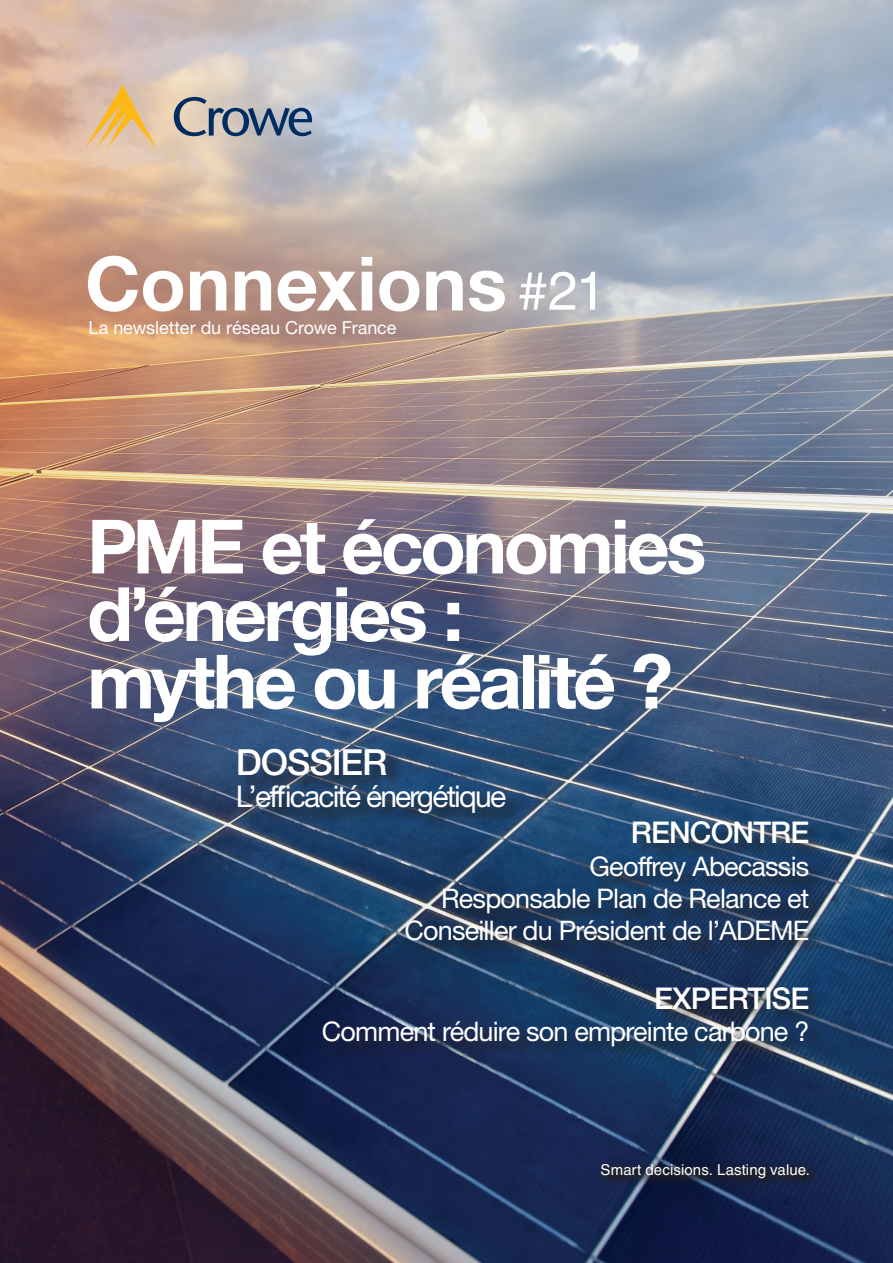
<style>
.page{position:relative;width:893px;height:1263px;background:#fff}
.page>*{position:absolute;margin:0;border:0;box-sizing:border-box;transform-origin:0 0}
.t1{font:700 75px/67.5px "Helvetica Neue LT Std";letter-spacing:-.045em;color:#fff}
.t2{font:700 75px "Helvetica Neue LT Std";color:#fff}
.t3{font:54px "Helvetica LT Std";color:#fff}
.t4{font:500 36px "Helvetica Neue LT Std";letter-spacing:-.03em;color:#fff}
.t5{font:30px "Helvetica Neue LT Std";letter-spacing:-.06em;color:#fff}
.t6{font:500 30px "Helvetica Neue LT Std";letter-spacing:-.03em;color:#fff}
.t7{font:27px/32.4px "Helvetica Neue LT Std";letter-spacing:-.03em;color:#fff;text-align:right}
.t8{font:18px "Helvetica Neue LT Std";letter-spacing:-.005em;color:#fff}
.t9{font:15px "Helvetica LT Std";letter-spacing:.005em;color:#fff}
</style>
<div class="page">
<img style="left:0;top:0;width:893px;height:1263px">
<div style="left:596px;top:1158px;width:224px;height:32px;background:#231f20;opacity:.8"></div>
<svg style="left:174px;top:97px;width:137px;height:39px;background:#9299a4"></svg>
<svg style="left:85px;top:85px;width:71px;height:63px;background:#e5bf89"></svg>
<div style="left:239px;top:749px;width:586px;height:314px;background:#231f20;opacity:.75"></div>
<h1 class="t2" style="left:85px;top:237px;width:423px">Connexions</h1>
<p class="t8" style="left:88px;top:317px;width:310px">La newsletter du réseau Crowe France</p>
<h2 class="t3" style="left:518px;top:259px;width:89px">#21</h2>
<h1 class="t1" style="left:87px;top:511px;width:621px">PME et économies d’énergies :<br>mythe ou réalité ?</h1>
<h3 class="t4" style="left:236px;top:740px;width:153px">DOSSIER</h3>
<p class="t5" style="left:236px;top:779px;width:272px">L’efficacité énergétique</p>
<p class="t6" style="left:631px;top:815px;width:180px">RENCONTRE</p>
<p class="t7" style="left:404px;top:849px;width:406px">Geoffrey Abecassis<br>Responsable Plan de Relance et<br>Conseiller du Président de l’ADEME</p>
<p class="t6" style="left:654px;top:980px;width:157px">EXPERTISE</p>
<p class="t7" style="left:322px;top:1015px;width:489px">Comment réduire son empreinte carbone ?</p>
<p class="t9" style="left:601px;top:1161px;width:211px">Smart decisions. Lasting value.</p>
</div>
